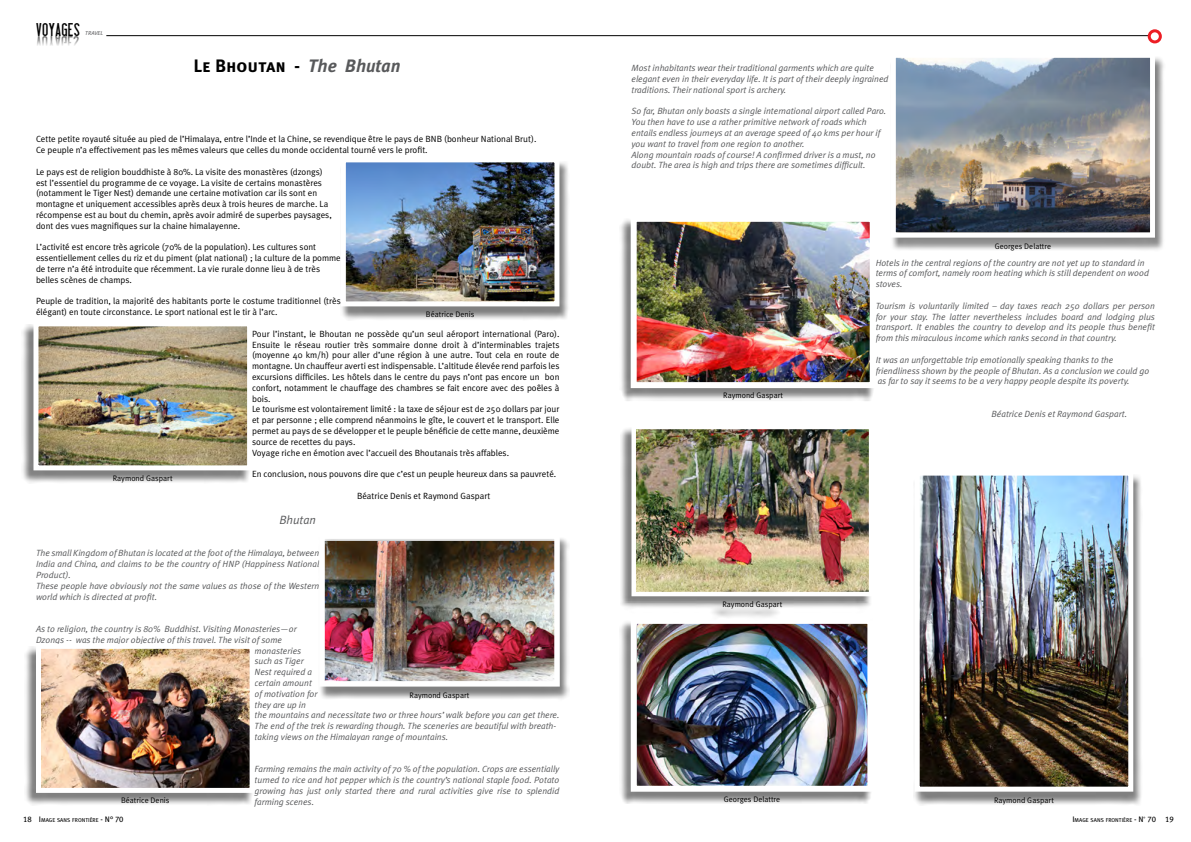
<style>
.page{position:relative;width:1191px;height:842px;background:#fff}
.page>*{position:absolute;margin:0;border:0;box-sizing:border-box;transform-origin:0 0}
.t1{font:18px "Meta Plus Bold Caps";color:#000}
.t2{font:18px "Libel Suit";color:#000}
.t3{font:italic 12px "Meta Plus Normal";color:#58595b}
.t4{font:italic 9px/10.8px "Meta Plus Normal";color:#58595b}
.t5{font:9px/10.8px "Meta Plus Normal";color:#000}
.t6{font:8px "Meta Plus Normal";color:#000}
.t7{font:8px "Meta Plus Book Caps";color:#000}
.t8{font:5.6px "Meta Plus";letter-spacing:.005em;color:#000}
.t9{font:italic 5.6px "Meta Plus";color:#636466}
.s1{font-family:"Meta Plus";font-weight:700;font-style:italic;color:#58595b}
.s2{font-size:8px}
.s3{font-family:"Meta Plus Book Caps";font-size:8px}
</style>
<div class="page">
<hr style="left:106px;top:35px;width:1048px;height:1px;background:#000">
<div style="left:1149px;top:31px;width:11px;height:11px;background:#fff;border-radius:50%"></div>
<div style="left:1147px;top:29px;width:14px;height:14px;border:3px solid #ed1d24;border-radius:50%"></div>
<div style="left:340px;top:161px;width:229px;height:160px;background:#000;opacity:.5"></div>
<img style="left:347px;top:163px;width:206px;height:137px">
<div style="left:341px;top:157px;width:218px;height:149px;border:5px solid #fff"></div>
<div style="left:22px;top:324px;width:229px;height:159px;background:#000;opacity:.5"></div>
<img style="left:39px;top:327px;width:207px;height:137px">
<div style="left:33px;top:321px;width:219px;height:149px;border:5px solid #fff"></div>
<div style="left:318px;top:537px;width:251px;height:164px;background:#000;opacity:.5"></div>
<img style="left:326px;top:542px;width:227px;height:138px">
<div style="left:319px;top:533px;width:241px;height:154px;border:6px solid #fff"></div>
<div style="left:24px;top:646px;width:230px;height:160px;background:#000;opacity:.5"></div>
<img style="left:42px;top:650px;width:207px;height:137px">
<div style="left:36px;top:644px;width:219px;height:149px;border:5px solid #fff"></div>
<div style="left:913px;top:474px;width:230px;height:332px;background:#000;opacity:.5"></div>
<img style="left:920px;top:477px;width:207px;height:309px">
<div style="left:914px;top:471px;width:219px;height:321px;border:5px solid #fff"></div>
<div style="left:619px;top:620px;width:253px;height:185px;background:#000;opacity:.5"></div>
<img style="left:638px;top:625px;width:228px;height:160px">
<div style="left:631px;top:618px;width:242px;height:174px;border:6px solid #fff"></div>
<div style="left:620px;top:427px;width:252px;height:193px;background:#000;opacity:.5"></div>
<img style="left:636px;top:430px;width:232px;height:161px">
<div style="left:631px;top:425px;width:242px;height:171px;border:4px solid #fff"></div>
<div style="left:619px;top:218px;width:255px;height:183px;background:#000;opacity:.5"></div>
<img style="left:637px;top:223px;width:231px;height:158px">
<div style="left:630px;top:216px;width:245px;height:172px;border:6px solid #fff"></div>
<div style="left:890px;top:56px;width:275px;height:196px;background:#000;opacity:.5"></div>
<img style="left:897px;top:59px;width:252px;height:173px">
<div style="left:891px;top:53px;width:264px;height:185px;border:5px solid #fff"></div>
<h1 class="t2" style="left:36px;top:21px;width:45px">VOYAGES</h1>
<p class="t9" style="left:85px;top:29px;width:19px">TRAVEL</p>
<h1 class="t1" style="left:193px;top:55px;width:209px">Le Bhoutan - <span class="s1">The Bhutan</span></h1>
<p class="t4" style="left:631px;top:63px;width:258px">Most inhabitants wear their traditional garments which are quite elegant even in their everyday life. It is part of their deeply ingrained traditions. Their national sport is archery.</p>
<p class="t4" style="left:631px;top:106px;width:256px">So far, Bhutan only boasts a single international airport called Paro.<br>You then have to use a rather primitive network of roads which entails endless journeys at an average speed of 40 kms per hour if you want to travel from one region to another.<br>Along mountain roads of course! A confirmed driver is a must, no doubt. The area is high and trips there are sometimes difficult.</p>
<p class="t5" style="left:36px;top:134px;width:502px">Cette petite royauté située au pied de l’Himalaya, entre l’Inde et la Chine, se revendique être le pays de BNB (bonheur National Brut).<br>Ce peuple n’a effectivement pas les mêmes valeurs que celles du monde occidental tourné vers le profit.</p>
<p class="t5" style="left:36px;top:166px;width:297px">Le pays est de religion bouddhiste à 80%. La visite des monastères (dzongs) est l’essentiel du programme de ce voyage. La visite de certains monastères (notamment le Tiger Nest) demande une certaine motivation car ils sont en montagne et uniquement accessibles après deux à trois heures de marche. La récompense est au bout du chemin, après avoir admiré de superbes paysages, dont des vues magnifiques sur la chaine himalayenne.</p>
<p class="t5" style="left:36px;top:242px;width:306px">L’activité est encore très agricole (70% de la population). Les cultures sont essentiellement celles du riz et du piment (plat national) ; la culture de la pomme de terre n’a été introduite que récemment. La vie rurale donne lieu à de très belles scènes de champs.</p>
<p class="t5" style="left:36px;top:296px;width:306px">Peuple de tradition, la majorité des habitants porte le costume traditionnel (très élégant) en toute circonstance. Le sport national est le tir à l’arc.</p>
<p class="t5" style="left:252px;top:328px;width:309px">Pour l’instant, le Bhoutan ne possède qu’un seul aéroport international (Paro).<br>Ensuite le réseau routier très sommaire donne droit à d’interminables trajets (moyenne 40 km/h) pour aller d’une région à une autre. Tout cela en route de montagne. Un chauffeur averti est indispensable. L’altitude élevée rend parfois les excursions difficiles. Les hôtels dans le centre du pays n’ont pas encore un bon confort, notamment le chauffage des chambres se fait encore avec des poêles à bois.<br>Le tourisme est volontairement limité : la taxe de séjour est de 250 dollars par jour et par personne ; elle comprend néanmoins le gîte, le couvert et le transport. Elle permet au pays de se développer et le peuple bénéficie de cette manne, deuxième source de recettes du pays.<br>Voyage riche en émotion avec l’accueil des Bhoutanais très affables.</p>
<p class="t5" style="left:252px;top:468px;width:306px">En conclusion, nous pouvons dire que c’est un peuple heureux dans sa pauvreté.</p>
<p class="t5" style="left:357px;top:490px;width:135px">Béatrice Denis et Raymond Gaspart</p>
<h2 class="t3" style="left:279px;top:513px;width:38px">Bhutan</h2>
<p class="t4" style="left:36px;top:548px;width:285px">The small Kingdom of Bhutan is located at the foot of the Himalaya, between India and China, and claims to be the country of HNP (Happiness National Product).<br>These people have obviously not the same values as those of the Western world which is directed at profit.</p>
<p class="t4" style="left:36px;top:623px;width:262px">As to religion, the country is 80% Buddhist. Visiting Monasteries—or</p>
<p class="t4" style="left:36px;top:634px;width:247px">Dzongs -- was the major objective of this travel. The visit of some</p>
<p class="t4" style="left:255px;top:645px;width:48px">monasteries</p>
<p class="t4" style="left:255px;top:656px;width:51px">such as Tiger</p>
<p class="t4" style="left:255px;top:666px;width:59px">Nest required a</p>
<p class="t4" style="left:255px;top:677px;width:59px">certain amount</p>
<p class="t4" style="left:255px;top:688px;width:64px">of motivation for</p>
<p class="t4" style="left:255px;top:699px;width:53px">they are up in</p>
<p class="t4" style="left:255px;top:710px;width:306px">the mountains and necessitate two or three hours’ walk before you can get there.</p>
<p class="t4" style="left:255px;top:720px;width:303px">The end of the trek is rewarding though. The sceneries are beautiful with breath-</p>
<p class="t4" style="left:255px;top:731px;width:195px">taking views on the Himalayan range of mountains.</p>
<p class="t4" style="left:255px;top:764px;width:306px;text-align:justify">Farming remains the main activity of 70 % of the population. Crops are essentially turned to rice and hot pepper which is the country’s national staple food. Potato growing has just only started there and rural activities give rise to splendid farming scenes.</p>
<p class="t6" style="left:994px;top:241px;width:58px">Georges Delattre</p>
<p class="t4" style="left:875px;top:257px;width:275px">Hotels in the central regions of the country are not yet up to standard in terms of comfort, namely room heating which is still dependent on wood stoves.</p>
<p class="t4" style="left:875px;top:300px;width:281px;text-align:justify">Tourism is voluntarily limited – day taxes reach 250 dollars per person for your stay. The latter nevertheless includes board and lodging plus transport. It enables the country to develop and its people thus benefit from this miraculous income which ranks second in that country.</p>
<p class="t4" style="left:875px;top:354px;width:275px">It was an unforgettable trip emotionally speaking thanks to the friendliness shown by the people of Bhutan. As a conclusion we could go as far to say it seems to be a very happy people despite its poverty.</p>
<p class="t4" style="left:991px;top:408px;width:137px">Béatrice Denis et Raymond Gaspart.</p>
<p class="t6" style="left:426px;top:310px;width:50px">Béatrice Denis</p>
<p class="t6" style="left:723px;top:390px;width:61px">Raymond Gaspart</p>
<p class="t6" style="left:113px;top:474px;width:61px">Raymond Gaspart</p>
<p class="t6" style="left:722px;top:599px;width:61px">Raymond Gaspart</p>
<p class="t6" style="left:409px;top:690px;width:61px">Raymond Gaspart</p>
<p class="t6" style="left:121px;top:796px;width:50px">Béatrice Denis</p>
<p class="t6" style="left:724px;top:795px;width:58px">Georges Delattre</p>
<p class="t6" style="left:994px;top:795px;width:61px">Raymond Gaspart</p>
<p class="t8" style="left:1072px;top:817px;width:74px"><span class="s2">I</span>MAGE SANS FRONTI ÈRE <span class="s2">-</span> <span class="s3">N</span><sup>°</sup></p>
<p class="t8" style="left:23px;top:817px;width:102px"><span class="s3">18</span> <span class="s2">I</span>MAGE SANS FRONTI ÈRE <span class="s2">-</span> <span class="s3">N° 70</span></p>
<p class="t7" style="left:1147px;top:815px;width:28px">70 19</p>
</div>
